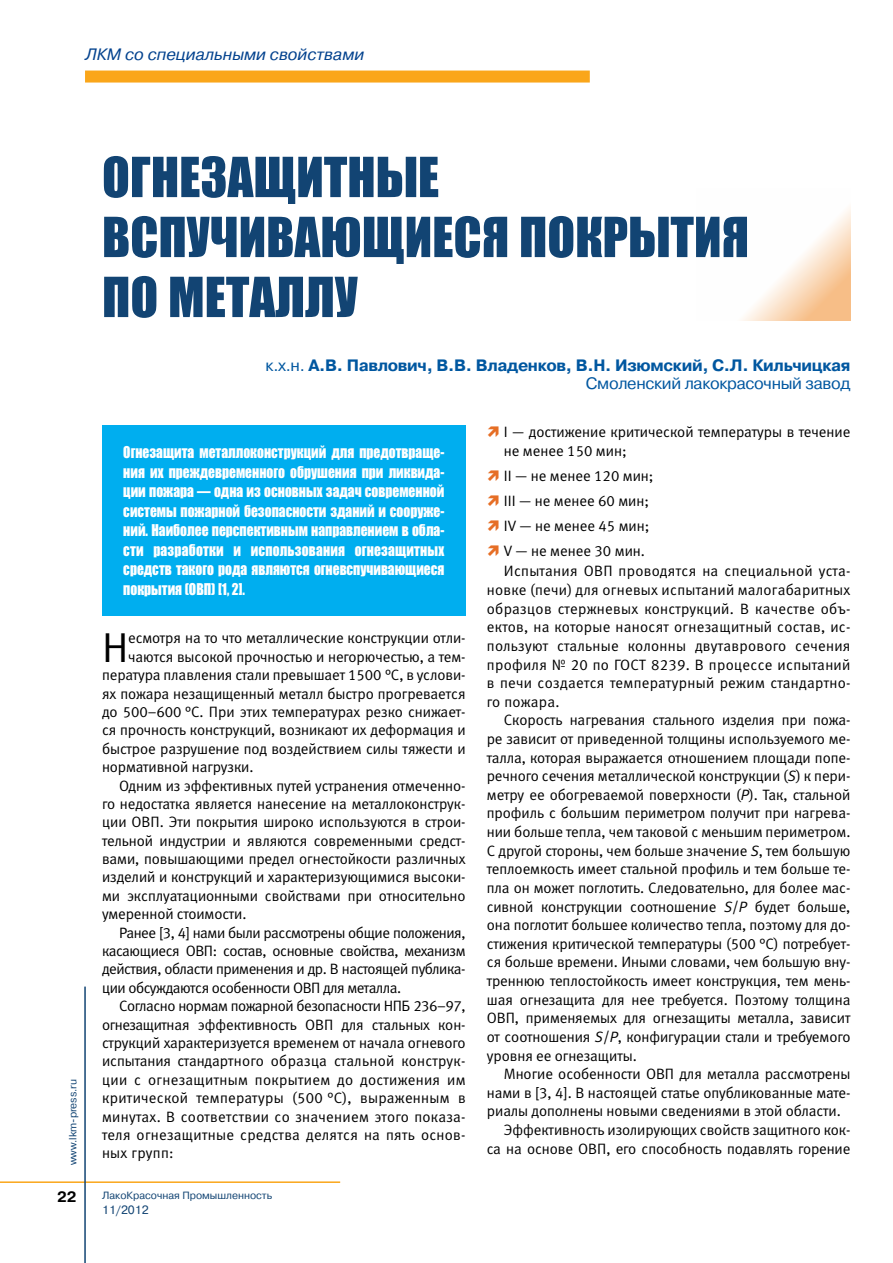
<style>
.page{position:relative;width:893px;height:1263px;background:#fff}
.page>*{position:absolute;margin:0;border:0;box-sizing:border-box;transform-origin:0 0}
.t1{font:51px/60px "Impactz";color:#124473}
.t2{font:41.85px "Meta Normal LFC";color:#000}
.t3{font:700 16.5px/18px "Pragmatica C";letter-spacing:-.02em;color:#0057a0;text-align:right}
.t4{font:italic 16.5px "Pragmatica C";color:#03428e}
.t5{font:15px/18.6px "Meta Normal LFC";letter-spacing:-.005em;color:#000}
.t6{font:15px/19.5px "Impactz";color:#fff;text-align:justify;scale:.9 1}
.t7{font:15px "Meta Normal LFC";letter-spacing:-.03em;color:#000}
.t8{font:15px "Meta Normal LFC";letter-spacing:.02em;color:#000}
.t9{font:700 15px "Pragmatica C";color:#000}
.t10{font:12px "Pragmatica C";color:#124473}
.t11{font:10.5px "Pragmatica C";color:#124473}
.s1{font-weight:400}
.s2{font-style:italic}
</style>
<div class="page">
<hr style="left:0;top:1181px;width:340px;height:2px;background:#faa61a">
<hr style="left:84px;top:986px;width:2px;height:277px;background:#124473">
<div style="left:85px;top:71px;width:505px;height:12px;background:#faa61a"></div>
<svg style="left:742px;top:208px;width:108px;height:113px"></svg>
<div style="left:102px;top:425px;width:364px;height:191px;background:#00aeef"></div>
<p class="t4" style="left:85px;top:45px;width:281px">ЛКМ со специальными свойствами</p>
<p class="t11" style="left:67px;top:1165px;width:88px;rotate:-90deg">www.lkm-press.ru</p>
<p class="t9" style="left:57px;top:1189px;width:21px">22</p>
<h1 class="t1" style="left:102px;top:146px;width:648px">Огнезащитные вспучивающиеся покрытия по металлу</h1>
<p class="t3" style="left:266px;top:357px;width:586px"><span class="s1">к.х.н.</span> А.В. Павлович, В.В. Владенков, В.Н. Изюмский, С.Л. Кильчицкая<br><span class="s1">Смоленский лакокрасочный завод</span></p>
<p class="t5" style="left:504px;top:423px;width:348px">I — достижение критической температуры в течение не менее 150 мин;</p>
<p class="t5" style="left:504px;top:463px;width:151px;line-height:25px">II — не менее 120 мин;<br>III — не менее 60 мин;<br>IV — не менее 45 мин;<br>V — не менее 30 мин.</p>
<p class="t5" style="left:487px;top:562px;width:365px;text-align:justify;text-indent:17px">Испытания ОВП проводятся на специальной уста&shy;новке (печи) для огневых испытаний малогабаритных образцов стержневых конструкций. В качестве объ&shy;ектов, на которые наносят огнезащитный состав, ис&shy;пользуют стальные колонны двутаврового сечения профиля № 20 по ГОСТ 8239. В процессе испытаний в печи создается температурный режим стандартно&shy;го пожара.</p>
<p class="t5" style="left:487px;top:711px;width:365px;text-align:justify;text-indent:17px">Скорость нагревания стального изделия при пожа&shy;ре зависит от приведенной толщины используемого ме&shy;талла, которая выражается отношением площади попе&shy;речного сечения металлической конструкции (<span class="s2">S</span>) к пери&shy;метру ее обогреваемой поверхности (<span class="s2">Р</span>). Так, стальной профиль с большим периметром получит при нагрева&shy;нии больше тепла, чем таковой с меньшим периметром.<br>С другой стороны, чем больше значение <span class="s2">S</span>, тем большую теплоемкость имеет стальной профиль и тем больше те&shy;пла он может поглотить. Следовательно, для более мас&shy;сивной конструкции соотношение <span class="s2">S</span>/<span class="s2">P</span> будет больше, она поглотит большее количество тепла, поэтому для до&shy;стижения критической температуры (500 °С) потребует&shy;ся больше времени. Иными словами, чем большую вну&shy;треннюю теплостойкость имеет конструкция, тем мень&shy;шая огнезащита для нее требуется. Поэтому толщина ОВП, применяемых для огнезащиты металла, зависит от соотношения <span class="s2">S</span>/<span class="s2">P</span>, конфигурации стали и требуемого уровня ее огнезащиты.</p>
<p class="t5" style="left:504px;top:1064px;width:348px">Многие особенности ОВП для металла рассмотрены</p>
<p class="t5" style="left:487px;top:1083px;width:365px">нами в [3, 4]. В настоящей статье опубликованные мате-</p>
<p class="t5" style="left:487px;top:1102px;width:355px">риалы дополнены новыми сведениями в этой области.</p>
<p class="t5" style="left:504px;top:1120px;width:348px">Эффективность изолирующих свойств защитного кок-</p>
<p class="t5" style="left:487px;top:1139px;width:365px">са на основе ОВП, его способность подавлять горение</p>
<p class="t6" style="left:123px;top:442px;width:358px">Огнезащита металлоконструкций для предотвраще&shy;ния их преждевременного обрушения при ликвида&shy;ции пожара — одна из основных задач современной системы пожарной безопасности зданий и сооруже&shy;ний. Наиболее перспективным направлением в обла&shy;сти разработки и использования огнезащитных средств такого рода являются огневспучивающиеся покрытия (ОВП) [1, 2].</p>
<h2 class="t2" style="left:102px;top:624px;width:28px">Н</h2>
<p class="t5" style="left:128px;top:629px;width:339px">есмотря на то что металлические конструкции отли-</p>
<p class="t5" style="left:128px;top:647px;width:339px">чаются высокой прочностью и негорючестью, а тем-</p>
<p class="t5" style="left:102px;top:666px;width:365px">пература плавления стали превышает 1500 °С, в услови-</p>
<p class="t5" style="left:102px;top:684px;width:365px">ях пожара незащищенный металл быстро прогревается</p>
<p class="t5" style="left:102px;top:702px;width:365px">до 500–600 °С. При этих температурах резко снижает-</p>
<p class="t5" style="left:102px;top:721px;width:365px">ся прочность конструкций, возникают их деформация и</p>
<p class="t5" style="left:102px;top:739px;width:365px">быстрое разрушение под воздействием силы тяжести и</p>
<p class="t5" style="left:102px;top:757px;width:153px">нормативной нагрузки.</p>
<p class="t5" style="left:119px;top:776px;width:348px">Одним из эффективных путей устранения отмеченно-</p>
<p class="t5" style="left:102px;top:794px;width:365px">го недостатка является нанесение на металлоконструк-</p>
<p class="t5" style="left:102px;top:813px;width:365px">ции ОВП. Эти покрытия широко используются в строи-</p>
<p class="t5" style="left:102px;top:831px;width:365px">тельной индустрии и являются современными средст-</p>
<p class="t5" style="left:102px;top:849px;width:365px">вами, повышающими предел огнестойкости различных</p>
<p class="t5" style="left:102px;top:868px;width:365px">изделий и конструкций и характеризующимися высоки-</p>
<p class="t5" style="left:102px;top:886px;width:365px">ми эксплуатационными свойствами при относительно</p>
<p class="t5" style="left:102px;top:905px;width:146px">умеренной стоимости.</p>
<p class="t7" style="left:119px;top:924px;width:348px">Ранее [3, 4] нами были рассмотрены общие положения,</p>
<p class="t7" style="left:102px;top:942px;width:365px">касающиеся ОВП: состав, основные свойства, механизм</p>
<p class="t7" style="left:102px;top:961px;width:365px">действия, области применения и др. В настоящей публика-</p>
<p class="t7" style="left:102px;top:979px;width:301px">ции обсуждаются особенности ОВП для металла.</p>
<p class="t7" style="left:119px;top:998px;width:348px">Согласно нормам пожарной безопасности НПБ 236–97,</p>
<p class="t5" style="left:102px;top:1015px;width:365px">огнезащитная эффективность ОВП для стальных кон-</p>
<p class="t5" style="left:102px;top:1033px;width:365px">струкций характеризуется временем от начала огневого</p>
<p class="t5" style="left:102px;top:1052px;width:365px">испытания стандартного образца стальной конструк-</p>
<p class="t8" style="left:102px;top:1071px;width:365px">ции с огнезащитным покрытием до достижения им</p>
<p class="t8" style="left:102px;top:1089px;width:365px">критической температуры (500 °С), выраженным в</p>
<p class="t8" style="left:102px;top:1108px;width:365px">минутах. В соответствии со значением этого показа-</p>
<p class="t8" style="left:102px;top:1126px;width:365px">теля огнезащитные средства делятся на пять основ-</p>
<p class="t8" style="left:102px;top:1145px;width:73px">ных групп:</p>
<p class="t11" style="left:102px;top:1189px;width:172px">ЛакоКрасочная Промышленность</p>
<p class="t10" style="left:102px;top:1203px;width:48px">11/2012</p>
</div>
